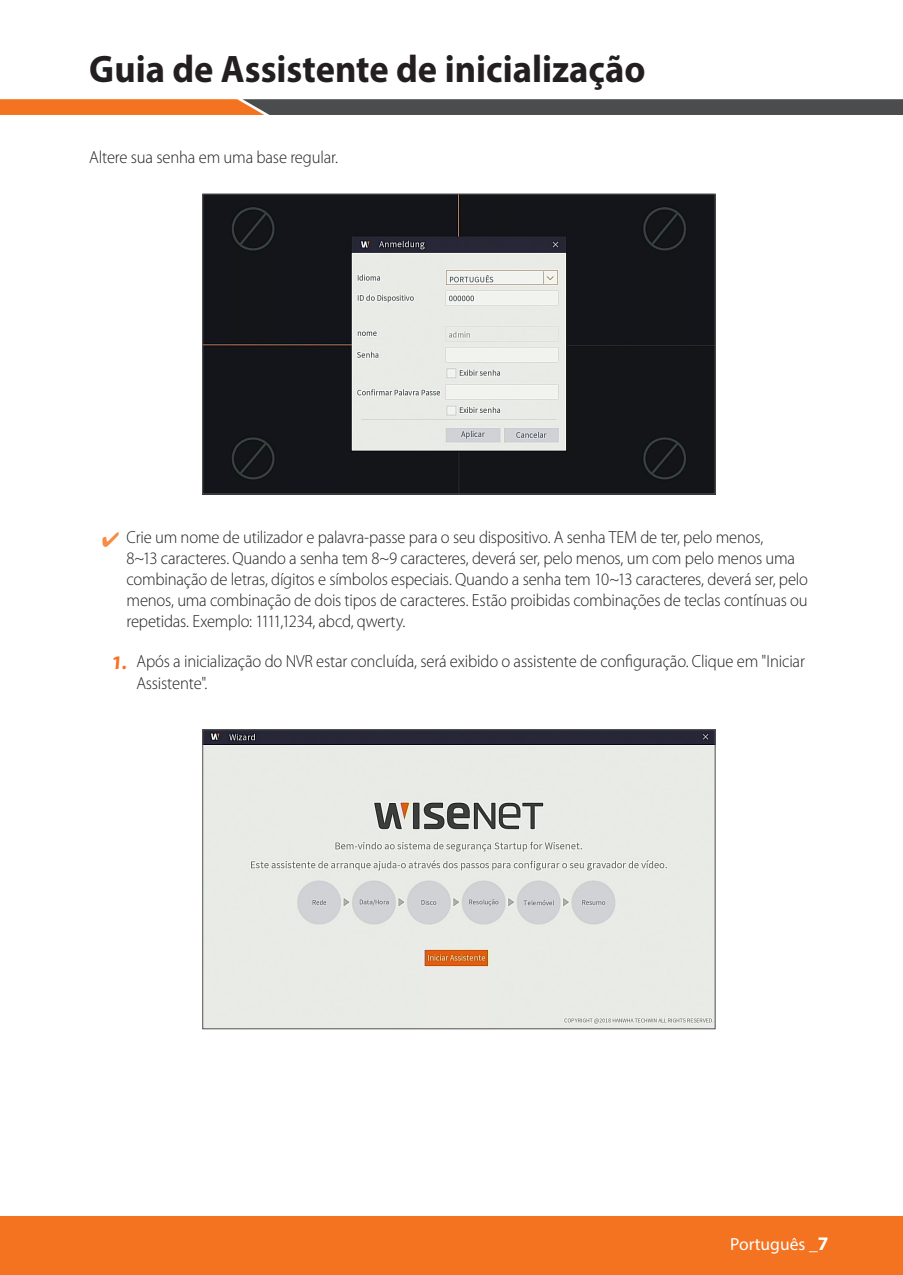
<style>
.page{position:relative;width:903px;height:1275px;background:#fff}
.page>*{position:absolute;margin:0;border:0;box-sizing:border-box;transform-origin:0 0}
.t1{font:700 38.5px "Myriad Pro";color:#231f20;scale:.95 1}
.t2{font:300 17.5px/21px "Myriad Pro";letter-spacing:-.01em;color:#231f20;scale:.95 1}
.t3{font:17.5px "Myriad Pro";color:#fff}
.s1{font-weight:700;font-size:19.25px;color:#f47321}
.s2{font-weight:700;font-size:19.25px}
</style>
<div class="page">
<div style="left:0;top:1216px;width:903px;height:59px;background:#f47321"></div>
<svg style="left:0;top:99px;width:903px;height:16px;background:#7d5a44"></svg>
<img style="left:204px;top:195px;width:510px;height:297px">
<div style="left:202px;top:193px;width:514px;height:301px;border:1px solid #57585a"></div>
<img style="left:204px;top:731px;width:510px;height:296px">
<div style="left:202px;top:729px;width:514px;height:300px;border:1px solid #57585a"></div>
<h1 class="t1" style="left:89px;top:44px;width:587px">Guia de Assistente de inicialização</h1>
<p class="t2" style="left:89px;top:147px;width:263px">Altere sua senha em uma base regular.</p>
<p class="t2" style="left:126px;top:527px;width:719px">Crie um nome de utilizador e palavra-passe para o seu dispositivo. A senha TEM de ter, pelo menos,<br>8~13 caracteres. Quando a senha tem 8~9 caracteres, deverá ser, pelo menos, um com pelo menos uma combinação de letras, dígitos e símbolos especiais. Quando a senha tem 10~13 caracteres, deverá ser, pelo menos, uma combinação de dois tipos de caracteres. Estão proibidas combinações de teclas contínuas ou repetidas. Exemplo: 1111,1234, abcd, qwerty.</p>
<p class="t2" style="left:136px;top:651px;width:705px;line-height:21.9px;text-indent:-25px"><span class="s1">1.</span> Após a inicialização do NVR estar concluída, será exibido o assistente de configuração. Clique em "Iniciar<br>Assistente".</p>
<p class="t3" style="left:730px;top:1233px;width:100px">Português _<span class="s2">7</span></p>
</div>
